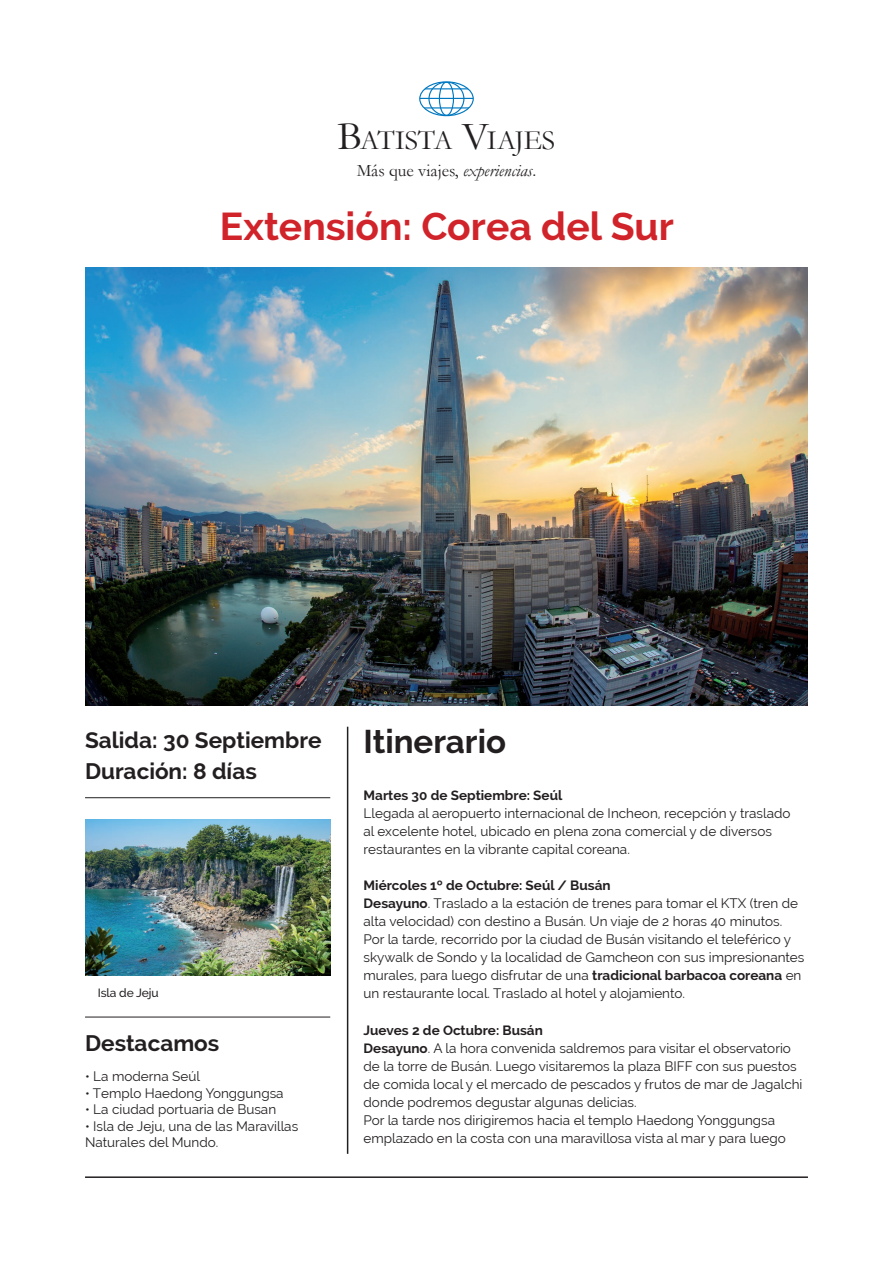
<style>
.page{position:relative;width:893px;height:1263px;background:#fff}
.page>*{position:absolute;margin:0;border:0;box-sizing:border-box;transform-origin:0 0}
.t1{font:700 39px "Raleway";color:#d1232a}
.t2{font:700 33px "Raleway";color:#231f20}
.t3{font:27.9px "Garamond";letter-spacing:-.015em;color:#231f20}
.t4{font:700 22.5px "Raleway";color:#231f20}
.t5{font:17.55px "Garamond";color:#231f20}
.t6{font:13.5px/18px "Raleway";color:#231f20}
.t7{font:700 13.5px "Raleway";color:#231f20}
.t8{font:500 12px "Raleway";letter-spacing:-.01em;color:#231f20}
.s1{font-size:39.9px}
.s2{font-style:italic}
.s3{font-weight:700}
</style>
<div class="page">
<img style="left:85px;top:268px;width:723px;height:437px">
<img style="left:85px;top:819px;width:245px;height:156px">
<svg style="left:420px;top:82px;width:53px;height:34px"></svg>
<svg style="left:428px;top:83px;width:37px;height:33px"></svg>
<div style="left:439px;top:82px;width:15px;height:34px;border:1px solid #0078c0;border-radius:50%"></div>
<hr style="left:420px;top:88px;width:53px;height:1px;background:#0078c0">
<hr style="left:420px;top:98px;width:53px;height:1px;background:#0078c0">
<hr style="left:420px;top:107px;width:53px;height:2px;background:#0078c0">
<div style="left:419px;top:81px;width:55px;height:35px;border:1px solid #0078c0;border-radius:50%"></div>
<hr style="left:85px;top:797px;width:245px;height:1px;background:#231f20">
<hr style="left:347px;top:727px;width:1px;height:427px;background:#231f20">
<hr style="left:85px;top:1176px;width:723px;height:2px;background:#231f20">
<hr style="left:85px;top:1017px;width:245px;height:1px;background:#231f20">
<p class="t3" style="left:337px;top:124px;width:219px"><span class="s1">B</span>ATISTA <span class="s1">V</span>IAJES</p>
<p class="t5" style="left:357px;top:160px;width:181px">Más que viajes, <span class="s2">experiencias</span>.</p>
<p class="t1" style="left:220px;top:204px;width:455px">Extensión: Corea del Sur</p>
<p class="t4" style="left:85px;top:727px;width:238px">Salida: 30 Septiembre</p>
<p class="t2" style="left:364px;top:723px;width:144px">Itinerario</p>
<p class="t4" style="left:85px;top:759px;width:173px">Duración: 8 días</p>
<p class="t7" style="left:364px;top:788px;width:200px">Martes 30 de Septiembre: Seúl</p>
<p class="t6" style="left:364px;top:805px;width:428px">Llegada al aeropuerto internacional de Incheon, recepción y traslado al excelente hotel, ubicado en plena zona comercial y de diversos restaurantes en la vibrante capital coreana.</p>
<p class="t7" style="left:364px;top:878px;width:249px">Miércoles 1º de Octubre: Seúl / Busán</p>
<p class="t6" style="left:364px;top:895px;width:442px"><span class="s3">Desayuno</span>. Traslado a la estación de trenes para tomar el KTX (tren de alta velocidad) con destino a Busán. Un viaje de 2 horas 40 minutos.<br>Por la tarde, recorrido por la ciudad de Busán visitando el teleférico y skywalk de Sondo y la localidad de Gamcheon con sus impresionantes murales, para luego disfrutar de una <span class="s3">tradicional barbacoa coreana</span> en un restaurante local. Traslado al hotel y alojamiento.</p>
<p class="t7" style="left:364px;top:1022px;width:181px">Jueves 2 de Octubre: Busán</p>
<p class="t6" style="left:364px;top:1039px;width:440px"><span class="s3">Desayuno</span>. A la hora convenida saldremos para visitar el observatorio de la torre de Busán. Luego visitaremos la plaza BIFF con sus puestos de comida local y el mercado de pescados y frutos de mar de Jagalchi donde podremos degustar algunas delicias.</p>
<p class="t6" style="left:364px;top:1111px;width:424px">Por la tarde nos dirigiremos hacia el templo Haedong Yonggungsa emplazado en la costa con una maravillosa vista al mar y para luego</p>
<p class="t8" style="left:98px;top:986px;width:62px">Isla de Jeju</p>
<p class="t4" style="left:85px;top:1030px;width:136px">Destacamos</p>
<p class="t6" style="left:85px;top:1067px;width:116px">• La moderna Seúl</p>
<p class="t6" style="left:85px;top:1084px;width:200px">• Templo Haedong Yonggungsa</p>
<p class="t6" style="left:85px;top:1100px;width:193px">• La ciudad portuaria de Busan</p>
<p class="t6" style="left:85px;top:1118px;width:215px;line-height:16.5px">• Isla de Jeju, una de las Maravillas<br>Naturales del Mundo.</p>
</div>
